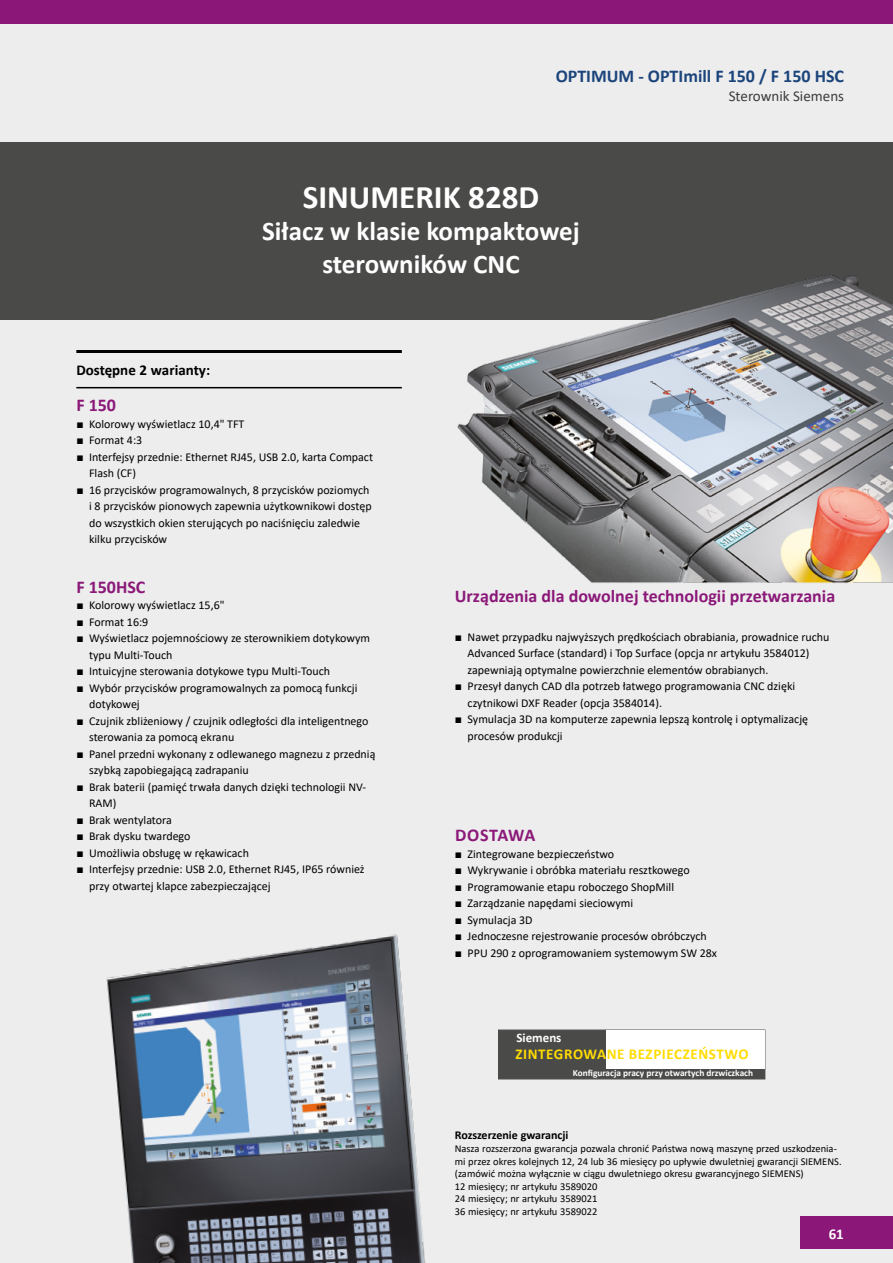
<style>
.page{position:relative;width:893px;height:1263px;background:#ededed}
.page>*{position:absolute;margin:0;border:0;box-sizing:border-box;transform-origin:0 0}
.t1{font:700 33px "Calibri";color:#fff}
.t2{font:700 27px/32.4px "Calibri";color:#fff;text-align:center}
.t3{font:700 18px "Calibri";color:#8b1878}
.t4{font:700 18px "Calibri";color:#1b447b}
.t5{font:700 15px "Calibri";letter-spacing:.04em;color:#ffdc00}
.t6{font:700 15px "Calibri";color:#000}
.t7{font:15px "Calibri";color:#3c3c3b}
.t8{font:700 15px "Calibri";color:#fff}
.t9{font:700 12.9px "Calibri";color:#fff}
.t10{font:12px/16.5px "Calibri";color:#000}
.t11{font:700 12px "Calibri";color:#000}
.t12{font:10.5px/12.6px "Calibri";color:#000}
.t13{font:700 9.3px "Calibri";color:#fff}
.s1{font-family:"Arial"}
</style>
<div class="page">
<div style="left:0;top:0;width:893px;height:23px;background:#8b1878"></div>
<div style="left:0;top:142px;width:893px;height:178px;background:#4a4a49"></div>
<div style="left:800px;top:1216px;width:93px;height:33px;background:#8b1878"></div>
<div style="left:498px;top:1029px;width:267px;height:50px;background:#4a4a49;border:1px solid #4a4a49"></div>
<div style="left:606px;top:1030px;width:159px;height:38px;background:#fff"></div>
<img style="left:457px;top:275px;width:436px;height:308px">
<img style="left:106px;top:934px;width:320px;height:329px">
<hr style="left:76px;top:387px;width:326px;height:1px;background:#000">
<hr style="left:76px;top:350px;width:326px;height:3px;background:#000">
<h3 class="t4" style="left:556px;top:63px;width:290px">OPTIMUM - OPTImill F 150 / F 150 HSC</h3>
<h1 class="t1" style="left:303px;top:174px;width:238px">SINUMERIK 828D</h1>
<h2 class="t2" style="left:262px;top:215px;width:319px">Siłacz w klasie kompaktowej sterowników CNC</h2>
<p class="t7" style="left:729px;top:86px;width:117px">Sterownik Siemens</p>
<p class="t6" style="left:76px;top:360px;width:135px">Dostępne 2 warianty:</p>
<h3 class="t3" style="left:76px;top:393px;width:41px">F 150</h3>
<p class="t10" style="left:76px;top:415px;width:170px"><span class="s1">■</span> Kolorowy wyświetlacz 10,4" TFT</p>
<p class="t10" style="left:76px;top:432px;width:67px"><span class="s1">■</span> Format 4:3</p>
<p class="t10" style="left:89px;top:448px;width:285px;text-indent:-13px"><span class="s1">■</span> Interfejsy przednie: Ethernet RJ45, USB 2.0, karta Compact<br>Flash (CF)</p>
<p class="t10" style="left:89px;top:481px;width:284px;text-indent:-13px"><span class="s1">■</span> 16 przycisków programowalnych, 8 przycisków poziomych i 8 przycisków pionowych zapewnia użytkownikowi dostęp do wszystkich okien sterujących po naciśnięciu zaledwie kilku przycisków</p>
<h3 class="t3" style="left:76px;top:574px;width:71px">F 150HSC</h3>
<p class="t10" style="left:76px;top:597px;width:150px"><span class="s1">■</span> Kolorowy wyświetlacz 15,6"</p>
<p class="t10" style="left:76px;top:613px;width:74px"><span class="s1">■</span> Format 16:9</p>
<p class="t10" style="left:89px;top:630px;width:282px;text-indent:-13px"><span class="s1">■</span> Wyświetlacz pojemnościowy ze sterownikiem dotykowym typu Multi-Touch</p>
<p class="t10" style="left:76px;top:663px;width:255px"><span class="s1">■</span> Intuicyjne sterowania dotykowe typu Multi-Touch</p>
<p class="t10" style="left:89px;top:679px;width:270px;text-indent:-13px"><span class="s1">■</span> Wybór przycisków programowalnych za pomocą funkcji dotykowej</p>
<p class="t10" style="left:89px;top:712px;width:281px;text-indent:-13px"><span class="s1">■</span> Czujnik zbliżeniowy / czujnik odległości dla inteligentnego sterowania za pomocą ekranu</p>
<p class="t10" style="left:89px;top:745px;width:288px;text-indent:-13px"><span class="s1">■</span> Panel przedni wykonany z odlewanego magnezu z przednią szybką zapobiegającą zadrapaniu</p>
<p class="t10" style="left:89px;top:778px;width:278px;text-indent:-13px"><span class="s1">■</span> Brak baterii (pamięć trwała danych dzięki technologii NV-<br>RAM)</p>
<p class="t10" style="left:76px;top:811px;width:97px"><span class="s1">■</span> Brak wentylatora</p>
<p class="t10" style="left:76px;top:828px;width:116px"><span class="s1">■</span> Brak dysku twardego</p>
<p class="t10" style="left:76px;top:844px;width:174px"><span class="s1">■</span> Umożliwia obsługę w rękawicach</p>
<p class="t10" style="left:89px;top:861px;width:277px;text-indent:-13px"><span class="s1">■</span> Interfejsy przednie: USB 2.0, Ethernet RJ45, IP65 również przy otwartej klapce zabezpieczającej</p>
<h3 class="t3" style="left:455px;top:584px;width:382px">Urządzenia dla dowolnej technologii przetwarzania</h3>
<p class="t10" style="left:468px;top:628px;width:363px;text-indent:-13px"><span class="s1">■</span> Nawet przypadku najwyższych prędkościach obrabiania, prowadnice ruchu<br>Advanced Surface (standard) i Top Surface (opcja nr artykułu 3584012) zapewniają optymalne powierzchnie elementów obrabianych.</p>
<p class="t10" style="left:468px;top:677px;width:329px;text-indent:-13px"><span class="s1">■</span> Przesył danych CAD dla potrzeb łatwego programowania CNC dzięki czytnikowi DXF Reader (opcja 3584014).</p>
<p class="t10" style="left:468px;top:710px;width:342px;text-indent:-13px"><span class="s1">■</span> Symulacja 3D na komputerze zapewnia lepszą kontrolę i optymalizację procesów produkcji</p>
<h3 class="t3" style="left:455px;top:822px;width:82px">DOSTAWA</h3>
<p class="t10" style="left:455px;top:845px;width:161px"><span class="s1">■</span> Zintegrowane bezpieczeństwo</p>
<p class="t10" style="left:455px;top:862px;width:236px"><span class="s1">■</span> Wykrywanie i obróbka materiału resztkowego</p>
<p class="t10" style="left:455px;top:878px;width:221px"><span class="s1">■</span> Programowanie etapu roboczego ShopMill</p>
<p class="t10" style="left:455px;top:895px;width:180px"><span class="s1">■</span> Zarządzanie napędami sieciowymi</p>
<p class="t10" style="left:455px;top:911px;width:79px"><span class="s1">■</span> Symulacja 3D</p>
<p class="t10" style="left:455px;top:928px;width:253px"><span class="s1">■</span> Jednoczesne rejestrowanie procesów obróbczych</p>
<p class="t10" style="left:455px;top:944px;width:264px"><span class="s1">■</span> PPU 290 z oprogramowaniem systemowym SW 28x</p>
<p class="t9" style="left:516px;top:1029px;width:47px">Siemens</p>
<p class="t5" style="left:515px;top:1043px;width:235px">ZINTEGROWANE BEZPIECZEŃSTWO</p>
<p class="t13" style="left:573px;top:1067px;width:182px">Konfiguracja pracy przy otwartych drzwiczkach</p>
<p class="t11" style="left:455px;top:1127px;width:115px">Rozszerzenie gwarancji</p>
<p class="t12" style="left:455px;top:1142px;width:388px">Nasza rozszerzona gwarancja pozwala chronić Państwa nową maszynę przed uszkodzenia&shy;mi przez okres kolejnych 12, 24 lub 36 miesięcy po upływie dwuletniej gwarancji SIEMENS. (zamówić można wyłącznie w ciągu dwuletniego okresu gwarancyjnego SIEMENS)<br>12 miesięcy; nr artykułu 3589020<br>24 miesięcy; nr artykułu 3589021<br>36 miesięcy; nr artykułu 3589022</p>
<p class="t8" style="left:829px;top:1224px;width:17px">61</p>
</div>
